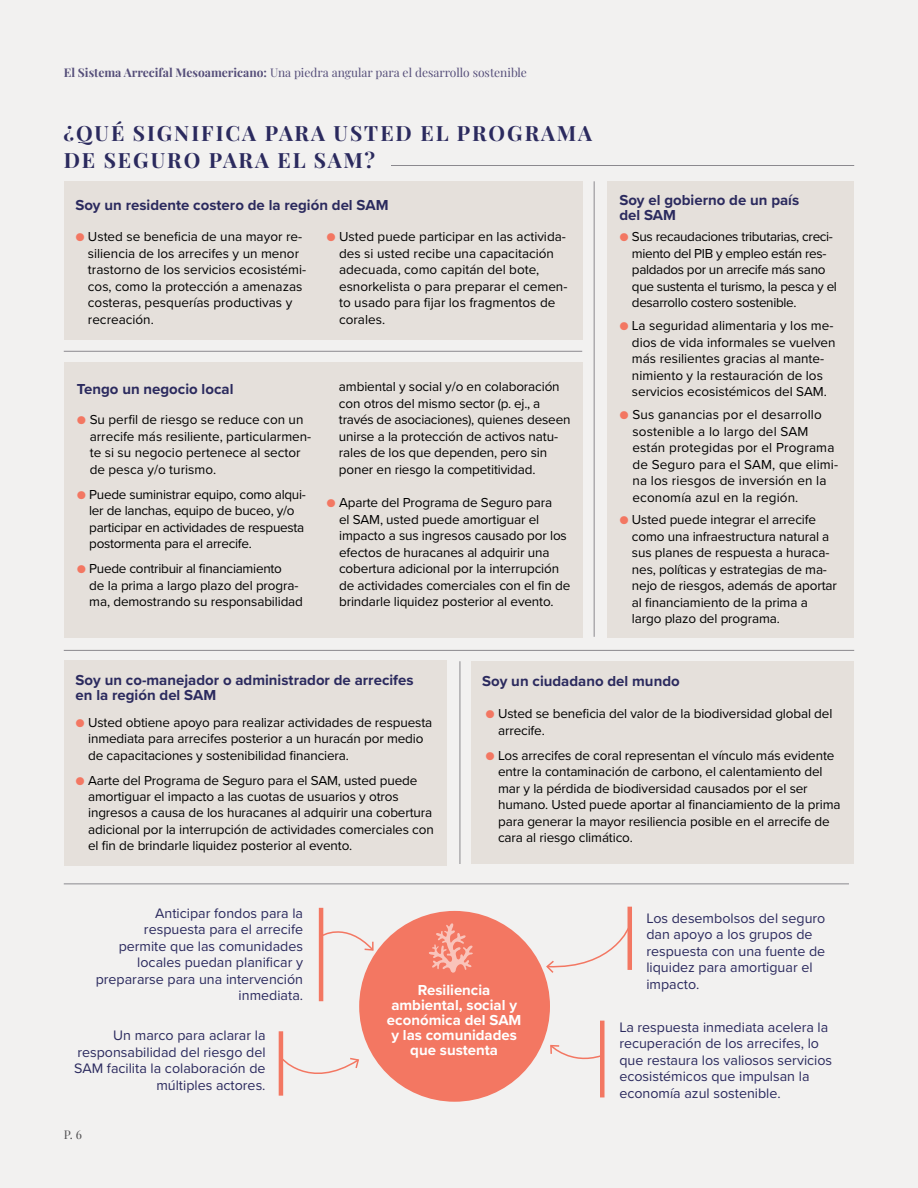
<style>
.page{position:relative;width:918px;height:1188px;background:#f2f1f0}
.page>*{position:absolute;margin:0;border:0;box-sizing:border-box;transform-origin:0 0}
.t1{font:700 21px/27px "Playfair Display";letter-spacing:.095em;color:#2b2a5e}
.t2{font:700 15px/15px "Proxima Nova";color:#2b2a5e}
.t3{font:700 15px/15px "Proxima Nova";color:#fff;text-align:center}
.t4{font:14.25px/16.5px "Proxima Nova";color:#2b2a5e;text-align:right}
.t5{font:13.5px/16.5px "Proxima Nova";letter-spacing:-.01em;color:#000}
.t6{font:13.5px/16.5px "Proxima Nova";letter-spacing:.01em;color:#000}
.t7{font:12px "Playfair Display";color:#554e79}
.t8{font:12px "Playfair Display";color:#504f51}
.s1{font-weight:700}
.s2{color:#f37762}
</style>
<div class="page">
<div style="left:64px;top:181px;width:518px;height:159px;background:#e5e0db"></div>
<div style="left:608px;top:181px;width:246px;height:457px;background:#e5e0db"></div>
<div style="left:64px;top:362px;width:518px;height:276px;background:#e5e0db"></div>
<div style="left:64px;top:660px;width:382px;height:206px;background:#e5e0db"></div>
<div style="left:472px;top:661px;width:382px;height:203px;background:#e5e0db"></div>
<hr style="left:628px;top:907px;width:4px;height:63px;background:#f37762">
<div style="left:600px;top:1021px;width:5px;height:76px;background:#f37762"></div>
<svg style="left:550px;top:1044px;width:50px;height:16px"></svg>
<hr style="left:319px;top:908px;width:4px;height:93px;background:#f37762">
<hr style="left:279px;top:1031px;width:4px;height:65px;background:#f37762">
<div style="left:359px;top:911px;width:191px;height:191px;background:#f37762;border-radius:50%"></div>
<svg style="left:546px;top:924px;width:82px;height:49px"></svg>
<svg style="left:323px;top:920px;width:51px;height:32px"></svg>
<svg style="left:283px;top:1056px;width:76px;height:36px"></svg>
<hr style="left:391px;top:165px;width:463px;height:1px;background:#8b898e">
<hr style="left:64px;top:351px;width:518px;height:1px;background:#8b898e">
<hr style="left:64px;top:650px;width:790px;height:1px;background:#8b898e">
<hr style="left:594px;top:181px;width:1px;height:456px;background:#8b898e">
<hr style="left:460px;top:661px;width:1px;height:203px;background:#8b898e">
<hr style="left:64px;top:884px;width:785px;height:1px;background:#8b898e">
<svg style="left:429px;top:923px;width:44px;height:50px"></svg>
<p class="t7" style="left:64px;top:63px;width:465px"><span class="s1">El Sistema Arrecifal Mesoamericano:</span> Una piedra angular para el desarrollo sostenible</p>
<h1 class="t1" style="left:63px;top:118px;width:530px">¿QUÉ SIGNIFICA PARA USTED EL PROGRAMA<br>DE SEGURO PARA EL SAM?</h1>
<p class="t2" style="left:75px;top:197px;width:315px">Soy un residente costero de la región del SAM</p>
<p class="t5" style="left:88px;top:228px;width:220px;text-indent:-13px"><span class="s2">●</span> Usted se beneficia de una mayor re&shy;siliencia de los arrecifes y un menor trastorno de los servicios ecosistémi&shy;cos, como la protección a amenazas costeras, pesquerías productivas y recreación.</p>
<p class="t5" style="left:339px;top:228px;width:230px;text-indent:-13px"><span class="s2">●</span> Usted puede participar en las activida&shy;des si usted recibe una capacitación adecuada, como capitán del bote, esnorkelista o para preparar el cemen&shy;to usado para fijar los fragmentos de corales.</p>
<p class="t2" style="left:77px;top:382px;width:158px">Tengo un negocio local</p>
<p class="t5" style="left:90px;top:411px;width:223px;text-indent:-13px"><span class="s2">●</span> Su perfil de riesgo se reduce con un arrecife más resiliente, particularmen&shy;te si su negocio pertenece al sector de pesca y/o turismo.</p>
<p class="t5" style="left:89px;top:486px;width:218px;text-indent:-12px"><span class="s2">●</span> Puede suministrar equipo, como alqui&shy;ler de lanchas, equipo de buceo, y/o participar en actividades de respuesta postormenta para el arrecife.</p>
<p class="t5" style="left:89px;top:560px;width:215px;text-indent:-12px"><span class="s2">●</span> Puede contribuir al financiamiento<br>de la prima a largo plazo del progra&shy;ma, demostrando su responsabilidad</p>
<p class="t5" style="left:339px;top:378px;width:233px">ambiental y social y/o en colaboración con otros del mismo sector (p. ej., a través de asociaciones), quienes deseen unirse a la protección de activos natu&shy;rales de los que dependen, pero sin poner en riesgo la competitividad.</p>
<p class="t5" style="left:339px;top:494px;width:233px;text-indent:-13px"><span class="s2">●</span> Aparte del Programa de Seguro para<br>el SAM, usted puede amortiguar el impacto a sus ingresos causado por los efectos de huracanes al adquirir una cobertura adicional por la interrupción de actividades comerciales con el fin de brindarle liquidez posterior al evento.</p>
<p class="t2" style="left:619px;top:193px;width:181px">Soy el gobierno de un país del SAM</p>
<p class="t5" style="left:632px;top:228px;width:207px;text-indent:-13px"><span class="s2">●</span> Sus recaudaciones tributarias, creci&shy;miento del PIB y empleo están res&shy;paldados por un arrecife más sano que sustenta el turismo, la pesca y el desarrollo costero sostenible.</p>
<p class="t5" style="left:632px;top:317px;width:205px;text-indent:-13px"><span class="s2">●</span> La seguridad alimentaria y los me&shy;dios de vida informales se vuelven más resilientes gracias al mante&shy;nimiento y la restauración de los servicios ecosistémicos del SAM.</p>
<p class="t6" style="left:632px;top:406px;width:207px;text-indent:-13px"><span class="s2">●</span> Sus ganancias por el desarrollo sostenible a lo largo del SAM están protegidas por el Programa de Seguro para el SAM, que elimi&shy;na los riesgos de inversión en la economía azul en la región.</p>
<p class="t5" style="left:632px;top:511px;width:207px;text-indent:-13px"><span class="s2">●</span> Usted puede integrar el arrecife como una infraestructura natural a sus planes de respuesta a huraca&shy;nes, políticas y estrategias de ma&shy;nejo de riesgos, además de aportar al financiamiento de la prima a largo plazo del programa.</p>
<p class="t2" style="left:76px;top:672px;width:340px">Soy un co-manejador o administrador de arrecifes en la región del SAM</p>
<p class="t5" style="left:88px;top:713px;width:346px;text-indent:-13px"><span class="s2">●</span> Usted obtiene apoyo para realizar actividades de respuesta inmediata para arrecifes posterior a un huracán por medio de capacitaciones y sostenibilidad financiera.</p>
<p class="t5" style="left:88px;top:771px;width:347px;text-indent:-13px"><span class="s2">●</span> Aarte del Programa de Seguro para el SAM, usted puede amortiguar el impacto a las cuotas de usuarios y otros ingresos a causa de los huracanes al adquirir una cobertura adicional por la interrupción de actividades comerciales con el fin de brindarle liquidez posterior al evento.</p>
<p class="t2" style="left:482px;top:674px;width:199px">Soy un ciudadano del mundo</p>
<p class="t5" style="left:498px;top:705px;width:336px;text-indent:-13px"><span class="s2">●</span> Usted se beneficia del valor de la biodiversidad global del arrecife.</p>
<p class="t5" style="left:498px;top:746px;width:344px;text-indent:-13px"><span class="s2">●</span> Los arrecifes de coral representan el vínculo más evidente entre la contaminación de carbono, el calentamiento del mar y la pérdida de biodiversidad causados por el ser humano. Usted puede aportar al financiamiento de la prima para generar la mayor resiliencia posible en el arrecife de cara al riesgo climático.</p>
<p class="t4" style="left:96px;top:904px;width:209px">Anticipar fondos para la respuesta para el arrecife permite que las comunidades locales puedan planificar y prepararse para una intervención inmediata.</p>
<p class="t4" style="left:74px;top:1027px;width:193px">Un marco para aclarar la responsabilidad del riesgo del<br>SAM facilita la colaboración de múltiples actores.</p>
<p class="t8" style="left:64px;top:1126px;width:20px">P. 6</p>
<p class="t3" style="left:387px;top:982px;width:136px">Resiliencia ambiental, social y económica del SAM y las comunidades que sustenta</p>
<p class="t4" style="left:646px;top:909px;width:181px;text-align:left">Los desembolsos del seguro dan apoyo a los grupos de respuesta con una fuente de liquidez para amortiguar el impacto.</p>
<p class="t4" style="left:619px;top:1018px;width:214px;text-align:left">La respuesta inmediata acelera la recuperación de los arrecifes, lo que restaura los valiosos servicios ecosistémicos que impulsan la economía azul sostenible.</p>
</div>
